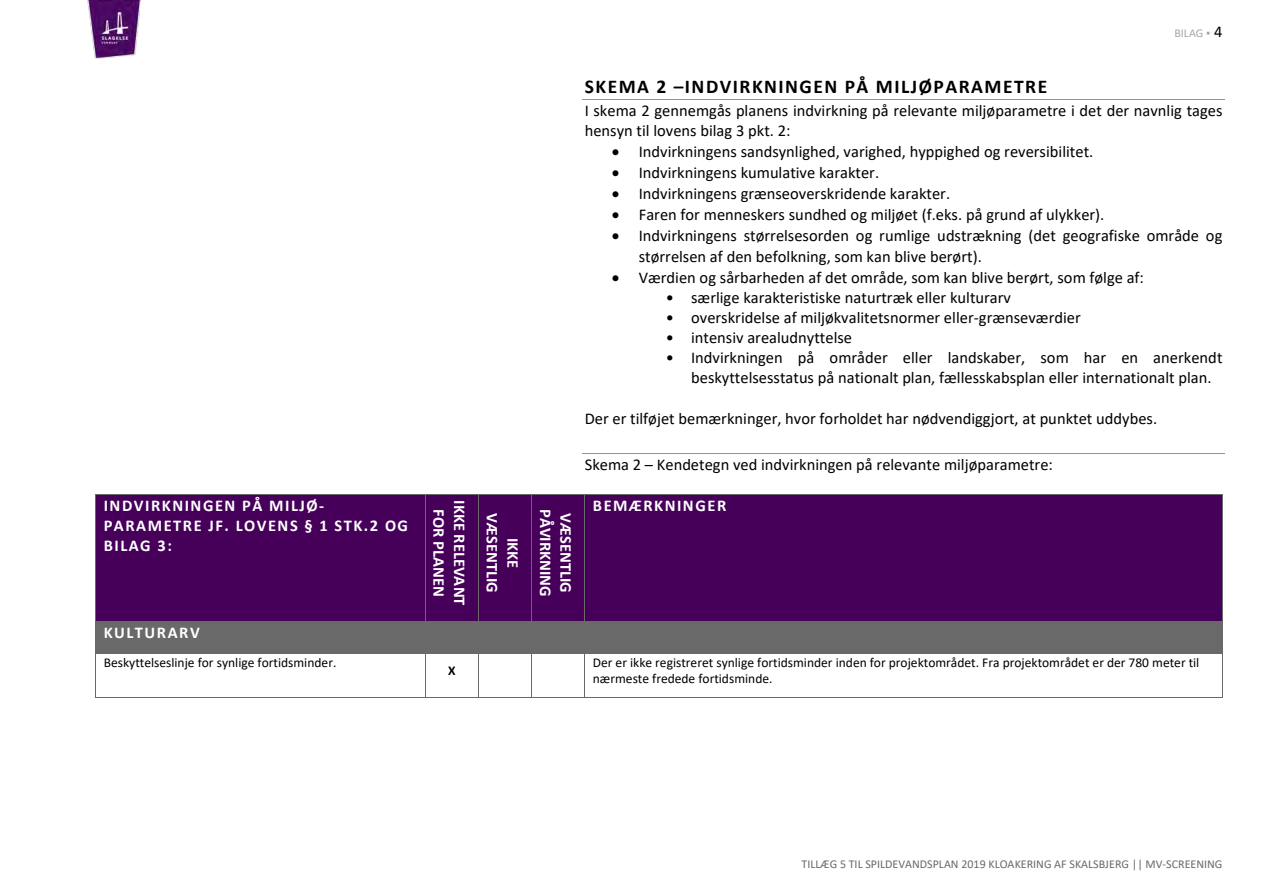
<style>
.page{position:relative;width:1263px;height:893px;background:#fff}
.page>*{position:absolute;margin:0;border:0;box-sizing:border-box;transform-origin:0 0}
.t1{font:700 19.5px "Calibri";letter-spacing:.075em;color:#000}
.t2{font:16.5px/20.1px "Calibri";color:#000}
.t3{font:700 16.5px/20.1px "Calibri";letter-spacing:.09em;color:#fff}
.t4{font:700 16.5px "Calibri";color:#fff}
.t5{font:13.5px/16.5px "Calibri";color:#000}
.t6{font:700 13.5px "Calibri";color:#000}
.t7{font:12px "Calibri";color:#696969}
.t8{font:12px "Calibri";color:#a6a6a6}
.s1{font-size:16.5px;color:#000}
</style>
<div class="page">
<img style="left:88px;top:0;width:53px;height:58px">
<hr style="left:582px;top:100px;width:643px;height:1px;background:#92aa26">
<hr style="left:582px;top:453px;width:643px;height:1px;background:#92aa26">
<div style="left:96px;top:495px;width:329px;height:126px;background:#46005a"></div>
<div style="left:426px;top:495px;width:52px;height:116px;background:#46005a"></div>
<div style="left:479px;top:495px;width:52px;height:116px;background:#46005a"></div>
<div style="left:532px;top:495px;width:52px;height:126px;background:#46005a"></div>
<div style="left:585px;top:495px;width:637px;height:126px;background:#46005a"></div>
<hr style="left:96px;top:494px;width:329px;height:1px;background:#696969">
<hr style="left:426px;top:494px;width:52px;height:1px;background:#696969">
<hr style="left:479px;top:494px;width:52px;height:1px;background:#696969">
<hr style="left:532px;top:494px;width:52px;height:1px;background:#696969">
<hr style="left:585px;top:494px;width:637px;height:1px;background:#696969">
<hr style="left:95px;top:495px;width:1px;height:126px;background:#696969">
<div style="left:425px;top:611px;width:53px;height:10px;background:#46005a"></div>
<hr style="left:425px;top:495px;width:1px;height:126px;background:#696969">
<div style="left:478px;top:611px;width:54px;height:10px;background:#46005a"></div>
<hr style="left:478px;top:495px;width:1px;height:126px;background:#696969">
<hr style="left:531px;top:495px;width:1px;height:126px;background:#696969">
<hr style="left:584px;top:495px;width:1px;height:126px;background:#696969">
<hr style="left:1222px;top:495px;width:1px;height:126px;background:#696969">
<div style="left:96px;top:622px;width:329px;height:31px;background:#696969"></div>
<div style="left:426px;top:622px;width:52px;height:20px;background:#696969"></div>
<div style="left:479px;top:622px;width:52px;height:20px;background:#696969"></div>
<div style="left:532px;top:622px;width:52px;height:31px;background:#696969"></div>
<div style="left:593px;top:622px;width:621px;height:20px;background:#696969"></div>
<hr style="left:96px;top:621px;width:329px;height:1px;background:#696969">
<hr style="left:426px;top:621px;width:52px;height:1px;background:#696969">
<hr style="left:479px;top:621px;width:52px;height:1px;background:#696969">
<hr style="left:532px;top:621px;width:52px;height:1px;background:#696969">
<hr style="left:585px;top:621px;width:637px;height:1px;background:#696969">
<hr style="left:95px;top:622px;width:1px;height:31px;background:#696969">
<div style="left:425px;top:642px;width:53px;height:11px;background:#696969"></div>
<hr style="left:425px;top:622px;width:1px;height:31px;background:#696969">
<div style="left:478px;top:642px;width:54px;height:11px;background:#696969"></div>
<hr style="left:478px;top:622px;width:1px;height:31px;background:#696969">
<hr style="left:531px;top:622px;width:1px;height:31px;background:#696969">
<div style="left:585px;top:642px;width:638px;height:11px;background:#696969"></div>
<hr style="left:584px;top:622px;width:1px;height:31px;background:#696969">
<hr style="left:1222px;top:622px;width:1px;height:31px;background:#696969">
<hr style="left:96px;top:653px;width:329px;height:1px;background:#696969">
<hr style="left:426px;top:653px;width:52px;height:1px;background:#696969">
<hr style="left:479px;top:653px;width:52px;height:1px;background:#696969">
<hr style="left:532px;top:653px;width:52px;height:1px;background:#696969">
<hr style="left:585px;top:653px;width:637px;height:1px;background:#696969">
<hr style="left:95px;top:654px;width:1px;height:43px;background:#696969">
<hr style="left:96px;top:697px;width:329px;height:1px;background:#696969">
<hr style="left:425px;top:654px;width:1px;height:43px;background:#696969">
<hr style="left:426px;top:697px;width:52px;height:1px;background:#696969">
<hr style="left:478px;top:654px;width:1px;height:43px;background:#696969">
<hr style="left:479px;top:697px;width:52px;height:1px;background:#696969">
<hr style="left:531px;top:654px;width:1px;height:43px;background:#696969">
<hr style="left:532px;top:697px;width:52px;height:1px;background:#696969">
<hr style="left:584px;top:654px;width:1px;height:43px;background:#696969">
<hr style="left:585px;top:697px;width:637px;height:1px;background:#696969">
<hr style="left:1222px;top:654px;width:1px;height:43px;background:#696969">
<p class="t8" style="left:1174px;top:25px;width:50px">BILAG ▪ <span class="s1">4</span></p>
<p class="t3" style="left:104px;top:495px;width:306px">INDVIRKNINGEN PÅ MILJØ-<br>PARAMETRE JF. LOVENS § 1 STK.2 OG<br>BILAG 3:</p>
<p class="t4" style="left:471px;top:500px;width:107px;rotate:90deg">IKKE RELEVANT</p>
<p class="t4" style="left:451px;top:509px;width:89px;rotate:90deg">FOR PLANEN</p>
<p class="t4" style="left:504px;top:513px;width:81px;rotate:90deg">VÆSENTLIG</p>
<p class="t4" style="left:557px;top:509px;width:89px;rotate:90deg">PÅVIRKNING</p>
<p class="t4" style="left:578px;top:513px;width:81px;rotate:90deg">VÆSENTLIG</p>
<p class="t3" style="left:523px;top:538px;width:32px;rotate:90deg">IKKE</p>
<p class="t1" style="left:585px;top:73px;width:464px">SKEMA 2 –INDVIRKNINGEN PÅ MILJØPARAMETRE</p>
<p class="t2" style="left:585px;top:100px;width:639px">I skema 2 gennemgås planens indvirkning på relevante miljøparametre i det der navnlig tages hensyn til lovens bilag 3 pkt. 2:</p>
<p class="t2" style="left:612px;top:141px;width:483px">• Indvirkningens sandsynlighed, varighed, hyppighed og reversibilitet.</p>
<p class="t2" style="left:612px;top:162px;width:269px">• Indvirkningens kumulative karakter.</p>
<p class="t2" style="left:612px;top:183px;width:340px">• Indvirkningens grænseoverskridende karakter.</p>
<p class="t2" style="left:612px;top:204px;width:494px">• Faren for menneskers sundhed og miljøet (f.eks. på grund af ulykker).</p>
<p class="t2" style="left:639px;top:226px;width:585px;text-indent:-27px">• Indvirkningens størrelsesorden og rumlige udstrækning (det geografiske område og størrelsen af den befolkning, som kan blive berørt).</p>
<p class="t2" style="left:612px;top:267px;width:534px">• Værdien og sårbarheden af det område, som kan blive berørt, som følge af:</p>
<p class="t2" style="left:666px;top:287px;width:347px">• særlige karakteristiske naturtræk eller kulturarv</p>
<p class="t2" style="left:666px;top:307px;width:417px">• overskridelse af miljøkvalitetsnormer eller-grænseværdier</p>
<p class="t2" style="left:666px;top:327px;width:188px">• intensiv arealudnyttelse</p>
<p class="t2" style="left:691px;top:347px;width:533px;text-indent:-25px">• Indvirkningen på områder eller landskaber, som har en anerkendt beskyttelsesstatus på nationalt plan, fællesskabsplan eller internationalt plan.</p>
<p class="t2" style="left:585px;top:408px;width:574px">Der er tilføjet bemærkninger, hvor forholdet har nødvendiggjort, at punktet uddybes.</p>
<p class="t2" style="left:585px;top:454px;width:470px">Skema 2 – Kendetegn ved indvirkningen på relevante miljøparametre:</p>
<p class="t3" style="left:593px;top:495px;width:135px">BEMÆRKNINGER</p>
<p class="t3" style="left:104px;top:622px;width:98px">KULTURARV</p>
<p class="t5" style="left:104px;top:654px;width:234px">Beskyttelseslinje for synlige fortidsminder.</p>
<p class="t6" style="left:448px;top:661px;width:9px">X</p>
<p class="t5" style="left:593px;top:654px;width:608px">Der er ikke registreret synlige fortidsminder inden for projektområdet. Fra projektområdet er der 780 meter til nærmeste fredede fortidsminde.</p>
<p class="t7" style="left:802px;top:856px;width:422px">TILLÆG 5 TIL SPILDEVANDSPLAN 2019 KLOAKERING AF SKALSBJERG || MV-SCREENING</p>
</div>
